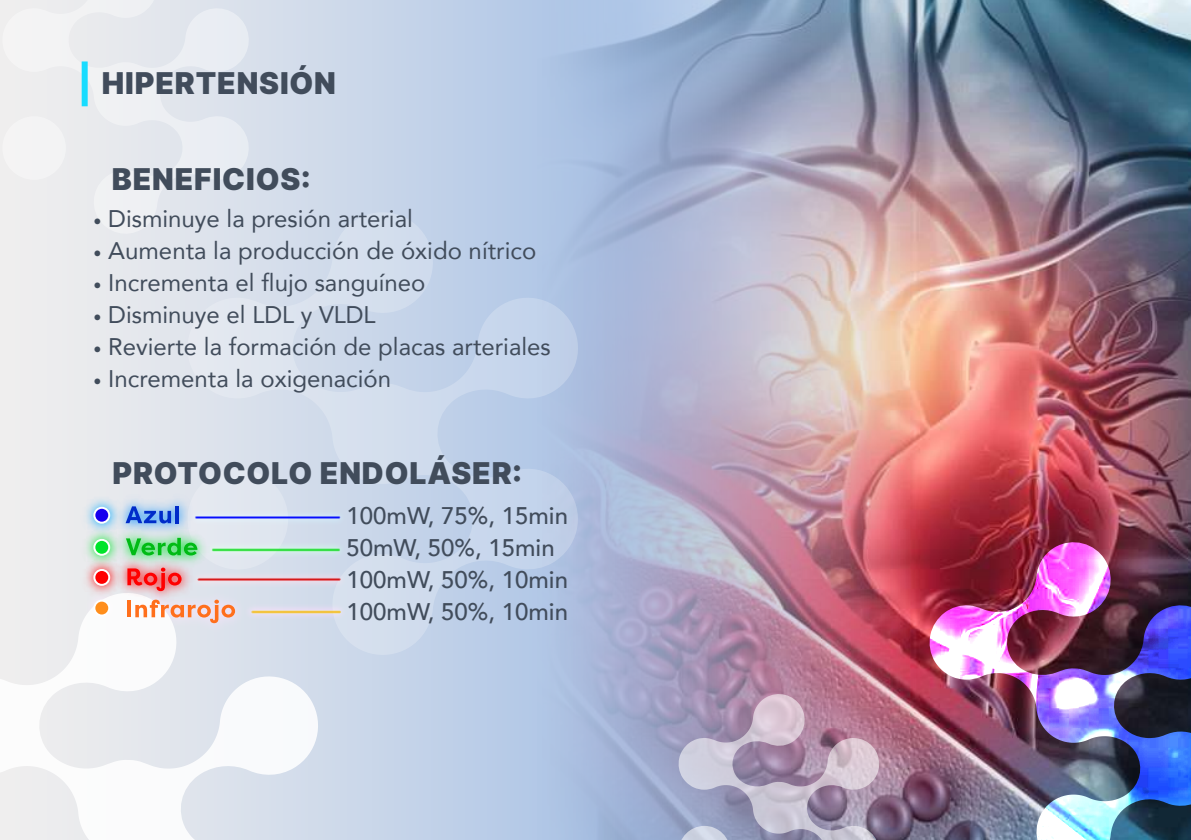
<style>
.page{position:relative;width:1191px;height:840px;background:#fff}
.page>*{position:absolute;margin:0;border:0;box-sizing:border-box;transform-origin:0 0}
.t1{font:900 30px "Inter";letter-spacing:.03em;color:#414c5b}
.t2{font:24px "Avenir";color:#414c5b}
.t3{font:500 24px/32px "Avenir";color:#414c5b}
.s1{font-size:16px}
</style>
<div class="page">
<svg style="left:0;top:0;width:275px;height:592px;background:#e8eaed"></svg>
<img style="left:275px;top:0;width:916px;height:839px">
<img style="left:929px;top:542px;width:262px;height:297px">
<svg style="left:2px;top:0;width:247px;height:233px;fill:#eaecee"></svg>
<svg style="left:187px;top:212px;width:391px;height:442px;background:#c7d5e9"></svg>
<svg style="left:0;top:592px;width:318px;height:247px"></svg>
<svg style="left:678px;top:693px;width:201px;height:146px;background:#b19fb7"></svg>
<img style="left:179px;top:538px;width:233px;height:146px">
<img style="left:124px;top:443px;width:287px;height:147px">
<img style="left:110px;top:490px;width:84px;height:32px">
<svg style="left:126px;top:506px;width:45px;height:16px"></svg>
<hr style="left:175px;top:505px;width:3px;height:18px;background:#002cc9">
<img style="left:126px;top:522px;width:87px;height:49px">
<svg style="left:126px;top:537px;width:71px;height:15px"></svg>
<img style="left:126px;top:552px;width:71px;height:32px">
<svg style="left:127px;top:567px;width:54px;height:17px"></svg>
<img style="left:112px;top:584px;width:139px;height:54px">
<hr style="left:127px;top:600px;width:4px;height:17px;background:#ff6f1c">
<svg style="left:135px;top:599px;width:100px;height:23px"></svg>
<img style="left:78px;top:491px;width:48px;height:32px">
<svg style="left:93px;top:506px;width:17px;height:17px"></svg>
<img style="left:78px;top:523px;width:48px;height:30px">
<svg style="left:93px;top:538px;width:17px;height:15px"></svg>
<img style="left:78px;top:553px;width:48px;height:30px">
<svg style="left:93px;top:568px;width:17px;height:15px"></svg>
<img style="left:78px;top:583px;width:48px;height:49px">
<svg style="left:93px;top:599px;width:17px;height:17px"></svg>
<div style="left:82px;top:61px;width:6px;height:45px;background:#18dcff"></div>
<p class="t1" style="left:102px;top:60px;width:236px">HIPERTENSIÓN</p>
<p class="t1" style="left:112px;top:156px;width:200px">BENEFICIOS:</p>
<p class="t2" style="left:94px;top:199px;width:321px"><span class="s1">•</span> Disminuye la presión arterial</p>
<p class="t2" style="left:94px;top:231px;width:444px"><span class="s1">•</span> Aumenta la producción de óxido nítrico</p>
<p class="t2" style="left:94px;top:263px;width:333px"><span class="s1">•</span> Incrementa el flujo sanguíneo</p>
<p class="t2" style="left:94px;top:295px;width:283px"><span class="s1">•</span> Disminuye el LDL y VLDL</p>
<p class="t2" style="left:94px;top:327px;width:459px"><span class="s1">•</span> Revierte la formación de placas arteriales</p>
<p class="t2" style="left:94px;top:359px;width:299px"><span class="s1">•</span> Incrementa la oxigenación</p>
<p class="t1" style="left:112px;top:450px;width:411px">PROTOCOLO ENDOLÁSER:</p>
<p class="t3" style="left:346px;top:498px;width:223px">100mW, 75%, 15min<br>50mW, 50%, 15min<br>100mW, 50%, 10min<br>100mW, 50%, 10min</p>
</div>
